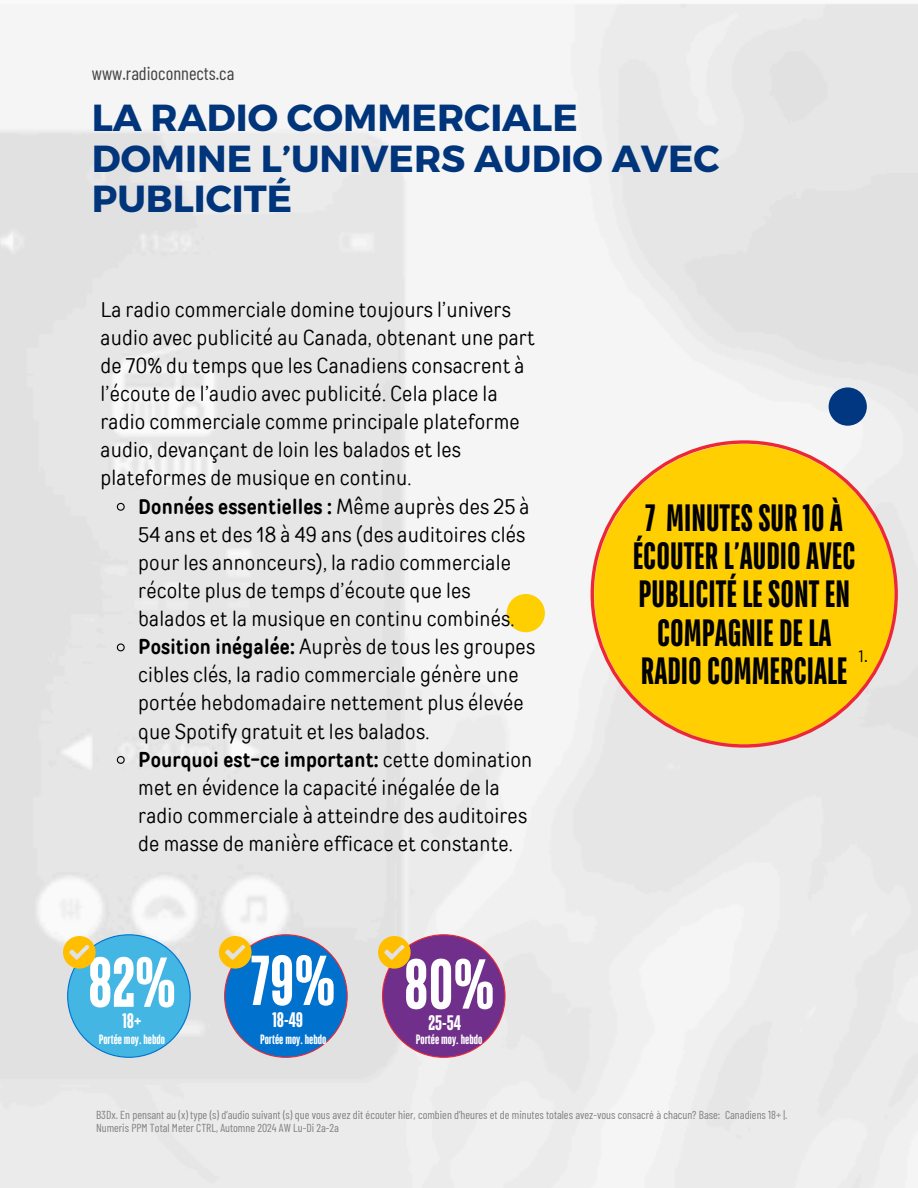
<style>
.page{position:relative;width:918px;height:1188px;background:#fff}
.page>*{position:absolute;margin:0;border:0;box-sizing:border-box;transform-origin:0 0}
.t1{font:700 70.5px "TT Bluescreens";color:#fff}
.t2{font:700 37.95px/38.2px "TT Bluescreens";color:#000;text-align:center}
.t3{font:700 37.65px/40.5px "Montserrat";color:#00357b}
.t4{font:21px/28.2px "TT Rounds Condensed";letter-spacing:.01em;color:#000}
.t5{font:700 21px "TT Bluescreens";color:#fff}
.t6{font:18.45px "Barlow Condensed";color:#424242}
.t7{font:16.5px "Barlow";color:#000}
.t8{font:700 13.5px "TT Bluescreens";color:#fff}
.t9{font:11.55px/13.5px "Barlow Condensed";color:#808080}
.s1{font-weight:700}
</style>
<div class="page">
<img style="left:0;top:3px;width:918px;height:1185px">
<div style="left:507px;top:594px;width:38px;height:38px;background:#ffcf01;border-radius:50%"></div>
<div style="left:829px;top:387px;width:38px;height:39px;background:#003780;border-radius:50%"></div>
<div style="left:383px;top:935px;width:122px;height:122px;background:#702f8a;border-radius:50%"></div>
<div style="left:68px;top:935px;width:122px;height:122px;background:#43b6e4;border-radius:50%"></div>
<div style="left:225px;top:935px;width:122px;height:122px;background:#0072ce;border-radius:50%"></div>
<svg style="left:63px;top:936px;width:33px;height:33px"></svg>
<svg style="left:378px;top:936px;width:33px;height:33px"></svg>
<svg style="left:219px;top:936px;width:33px;height:33px"></svg>
<svg style="left:591px;top:440px;width:307px;height:307px"></svg>
<svg style="left:116px;top:502px;width:10px;height:10px"></svg>
<svg style="left:116px;top:643px;width:10px;height:9px"></svg>
<svg style="left:116px;top:755px;width:10px;height:10px"></svg>
<p class="t6" style="left:92px;top:62px;width:144px">www.radioconnects.ca</p>
<h5 class="t3" style="left:92px;top:96px;width:629px">LA RADIO COMMERCIALE<br>DOMINE L’UNIVERS AUDIO AVEC<br>PUBLICITÉ</h5>
<p class="t4" style="left:101px;top:295px;width:436px">La radio commerciale domine toujours l’univers audio avec publicité au Canada, obtenant une part de 70% du temps que les Canadiens consacrent à l’écoute de l’audio avec publicité. Cela place la radio commerciale comme principale plateforme audio, devançant de loin les balados et les plateformes de musique en continu.</p>
<p class="t4" style="left:138px;top:492px;width:393px"><span class="s1">Données essentielles :</span> Même auprès des 25 à 54 ans et des 18 à 49 ans (des auditoires clés pour les annonceurs), la radio commerciale récolte plus de temps d’écoute que les balados et la musique en continu combinés.</p>
<p class="t4" style="left:138px;top:633px;width:398px"><span class="s1">Position inégalée:</span> Auprès de tous les groupes cibles clés, la radio commerciale génère une portée hebdomadaire nettement plus élevée que Spotify gratuit et les balados.</p>
<p class="t4" style="left:138px;top:745px;width:395px"><span class="s1">Pourquoi est-ce important:</span> cette domination met en évidence la capacité inégalée de la radio commerciale à atteindre des auditoires de masse de manière efficace et constante.</p>
<h2 class="t1" style="left:88px;top:949px;width:89px">82%</h2>
<p class="t5" style="left:122px;top:1011px;width:21px">18+</p>
<h1 class="t8" style="left:99px;top:1033px;width:68px">Portée moy.hebdo</h1>
<h4 class="t1" style="left:251px;top:947px;width:86px">79%</h4>
<p class="t5" style="left:272px;top:1010px;width:32px">18-49</p>
<p class="t1" style="left:404px;top:951px;width:92px">80%</p>
<p class="t5" style="left:429px;top:1013px;width:34px">25-54</p>
<p class="t8" style="left:260px;top:1033px;width:68px">Portée moy.hebdo</p>
<p class="t8" style="left:416px;top:1033px;width:68px">Portée moy.hebdo</p>
<h6 class="t2" style="left:633px;top:500px;width:225px">7 MINUTESSUR10À<br>ÉCOUTERL’AUDIOAVEC<br>PUBLICITÉLESONTEN<br>COMPAGNIEDELA<br>RADIOCOMMERCIALE</h6>
<h2 class="t7" style="left:858px;top:646px;width:12px">1.</h2>
<p class="t9" style="left:96px;top:1107px;width:693px">B3Dx. En pensant au (x) type (s) d’audio suivant (s) que vous avez dit écouter hier, combien d’heures et de minutes totales avez-vous consacré à chacun? Base: Canadiens 18+ |.<br>Numeris PPM Total Meter CTRL, Automne 2024 AW Lu-Di 2a-2a</p>
</div>
